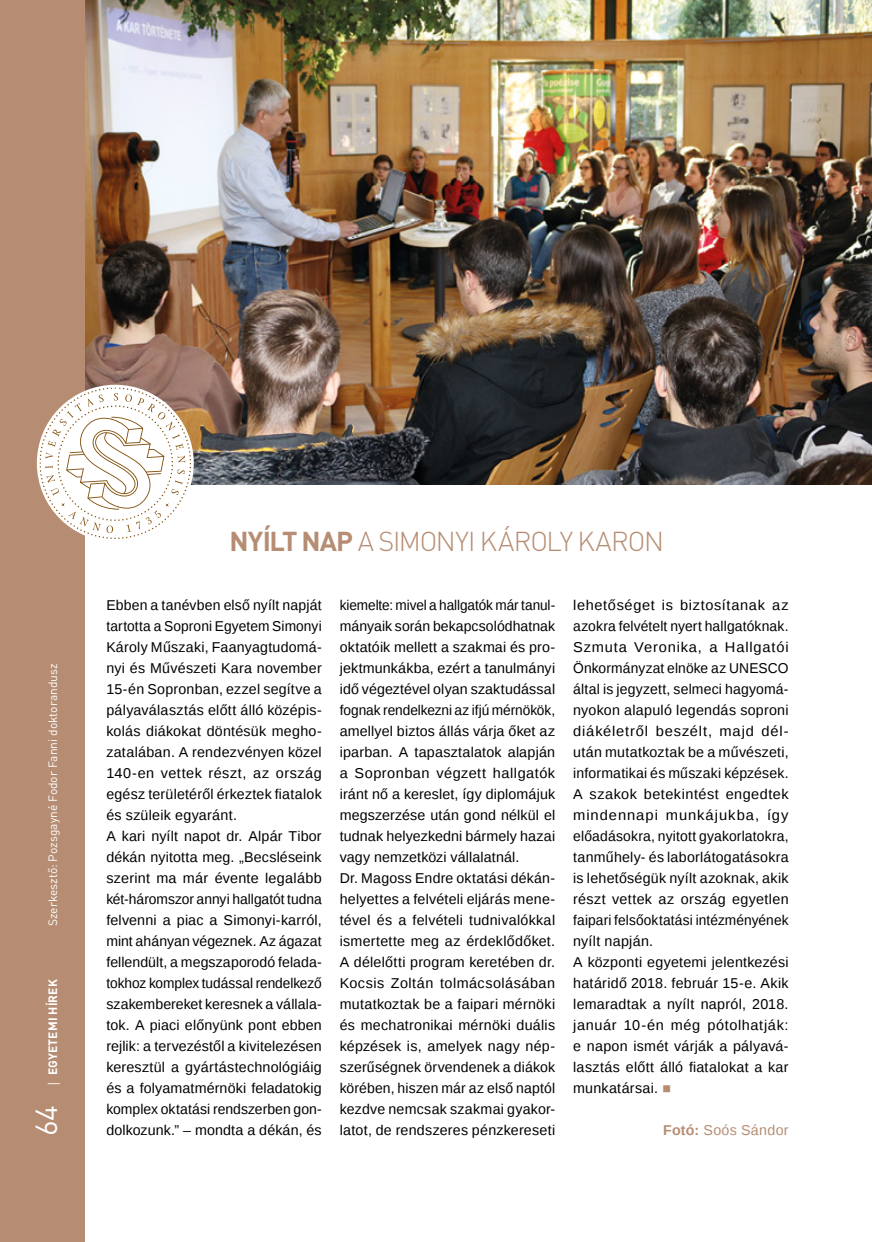
<style>
.page{position:relative;width:872px;height:1242px;background:#fff}
.page>*{position:absolute;margin:0;border:0;box-sizing:border-box;transform-origin:0 0}
.t1{font:30px "DIN Pro";color:#fff}
.t2{font:300 27px "DIN Pro";letter-spacing:-.04em;color:#b68d73}
.t3{font:14.25px/21px "Liberation Sans";letter-spacing:.015em;color:#000}
.t4{font:14.25px/21px "Liberation Sans";letter-spacing:.015em;color:#000;scale:.95 1}
.t5{font:14.25px "Liberation Sans";letter-spacing:.02em;color:#b68d73}
.t6{font:12px "DIN Pro";color:#fff}
.t7{font:700 12px "DIN Pro";letter-spacing:.01em;color:#fff}
.s1{font-family:"Open Sans";font-weight:400}
.s2{font-weight:700}
.s3{color:#b68d73}
</style>
<div class="page">
<div style="left:0;top:0;width:85px;height:1242px;background:#b68d73"></div>
<img style="left:85px;top:0;width:787px;height:484px">
<svg style="left:39px;top:387px;width:152px;height:152px"></svg>
<p class="t6" style="left:45px;top:926px;width:264px;rotate:-90deg">Szerkesztő: Pozsgayné Fodor Fanni doktorandusz</p>
<p class="t7" style="left:45px;top:1087px;width:110px;rotate:-90deg"><span class="s1">|</span> EGYETEMI HÍREK</p>
<h1 class="t1" style="left:26px;top:1136px;width:33px;rotate:-90deg">64</h1>
<h2 class="t2" style="left:229px;top:523px;width:436px"><span class="s2">NYÍLT NAP</span> A SIMONYI KÁROLY KARON</h2>
<p class="t3" style="left:106px;top:595px;width:217px">Ebben a tanévben első nyílt napját tartotta a Soproni Egyetem Simonyi Károly Műszaki, Faanyagtudomá&shy;nyi és Művészeti Kara november 15-én Sopronban, ezzel segítve a pályaválasztás előtt álló középis&shy;kolás diákokat döntésük megho&shy;zatalában. A rendezvényen közel 140-en vettek részt, az ország egész területéről érkeztek fiatalok és szüleik egyaránt.<br>A kari nyílt napot dr. Alpár Tibor dékán nyitotta meg. „Becsléseink szerint ma már évente legalább két-háromszor annyi hallgatót tudna felvenni a piac a Simonyi-karról, mint ahányan végeznek. Az ágazat fellendült, a megszaporodó felada&shy;tokhoz komplex tudással rendelkező szakembereket keresnek a vállala&shy;tok. A piaci előnyünk pont ebben rejlik: a tervezéstől a kivitelezésen keresztül a gyártástechnológiáig és a folyamatmérnöki feladatokig komplex oktatási rendszerben gon&shy;dolkozunk.” – mondta a dékán, és</p>
<p class="t4" style="left:340px;top:595px;width:228px">kiemelte: mivel a hallgatók már tanul&shy;mányaik során bekapcsolódhatnak oktatóik mellett a szakmai és pro&shy;jektmunkákba, ezért a tanulmányi idő végeztével olyan szaktudással fognak rendelkezni az ifjú mérnökök, amellyel biztos állás várja őket az iparban. A tapasztalatok alapján a Sopronban végzett hallgatók iránt nő a kereslet, így diplomájuk megszerzése után gond nélkül el tudnak helyezkedni bármely hazai vagy nemzetközi vállalatnál.<br>Dr. Magoss Endre oktatási dékán&shy;helyettes a felvételi eljárás mene&shy;tével és a felvételi tudnivalókkal ismertette meg az érdeklődőket.<br>A délelőtti program keretében dr.<br>Kocsis Zoltán tolmácsolásában mutatkoztak be a faipari mérnöki és mechatronikai mérnöki duális képzések is, amelyek nagy nép&shy;szerűségnek örvendenek a diákok körében, hiszen már az első naptól kezdve nemcsak szakmai gyakor&shy;latot, de rendszeres pénzkereseti</p>
<p class="t3" style="left:573px;top:595px;width:217px">lehetőséget is biztosítanak az azokra felvételt nyert hallgatóknak.<br>Szmuta Veronika, a Hallgatói<br>Önkormányzat elnöke az UNESCO által is jegyzett, selmeci hagyomá&shy;nyokon alapuló legendás soproni diákéletről beszélt, majd dél&shy;után mutatkoztak be a művészeti, informatikai és műszaki képzések.<br>A szakok betekintést engedtek mindennapi munkájukba, így előadásokra, nyitott gyakorlatokra, tanműhely- és laborlátogatásokra is lehetőségük nyílt azoknak, akik részt vettek az ország egyetlen faipari felsőoktatási intézményének nyílt napján.<br>A központi egyetemi jelentkezési határidő 2018. február 15-e. Akik lemaradtak a nyílt napról, 2018. január 10-én még pótolhatják: e napon ismét várják a pályavá&shy;lasztás előtt álló fiatalokat a kar munkatársai. <span class="s3">■</span></p>
<p class="t5" style="left:663px;top:1122px;width:127px"><span class="s2">Fotó:</span> Soós Sándor</p>
</div>
